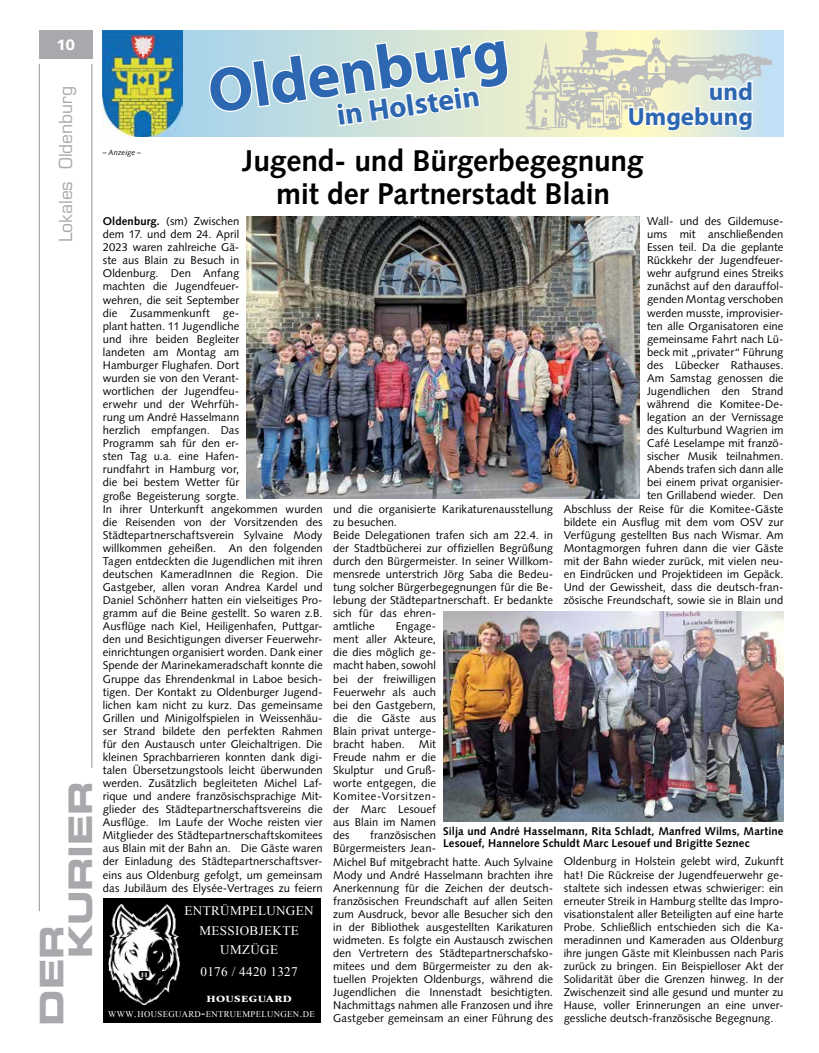
<style>
.page{position:relative;width:819px;height:1053px;background:#fff}
.page>*{position:absolute;margin:0;border:0;box-sizing:border-box;transform-origin:0 0}
.t1{font:700 62.5px "Myriad Pro";color:#2e67b1}
.t2{font:32.5px/28.9px "Eurostile LT Std Bold Ex 2";letter-spacing:-.01em;color:#a7a9ac}
.t3{font:700 30px/32.5px "Syntax LT Std";letter-spacing:-.005em;color:#000;text-align:center}
.t4{font:700 30px "Myriad Pro";color:#2e67b1}
.t5{font:700 25px/25px "Myriad Pro";color:#2e67b1;text-align:right}
.t6{font:17.5px "Eurostile LT Std";letter-spacing:-.005em;color:#a7a9ac}
.t7{font:900 15px "Syntax LT Std";color:#fff}
.t8{font:13.12px/19.5px "Times New Roman";letter-spacing:.025em;color:#fff;text-align:center}
.t9{font:11.25px/13px "Syntax";letter-spacing:.005em;color:#000}
.t10{font:700 11.25px/12.5px "Syntax LT Std";letter-spacing:.01em;color:#000}
.t11{font:700 10px "ITC Garamond Std";letter-spacing:.03em;color:#fff;scale:1.14 1}
.t12{font:8.75px "Times New Roman";letter-spacing:.04em;color:#fff}
.t13{font:italic 7.5px "Syntax LT Std";letter-spacing:.01em;color:#000}
.s1{font-weight:700}
.s2{font-size:12.5px}
</style>
<div class="page">
<hr style="left:39px;top:64px;width:1px;height:847px;background:#939598">
<hr style="left:92px;top:64px;width:1px;height:703px;background:#939598">
<div style="left:39px;top:30px;width:53px;height:29px;background:#a7a9ac"></div>
<div style="left:103px;top:898px;width:217px;height:124px;background:#000"></div>
<img style="left:108px;top:904px;width:71px;height:100px">
<svg style="left:182px;top:30px;width:601px;height:106px;background:#c3dede"></svg>
<img style="left:103px;top:30px;width:79px;height:106px">
<svg style="left:209px;top:38px;width:301px;height:90px"></svg>
<img style="left:527px;top:30px;width:244px;height:103px">
<svg style="left:627px;top:65px;width:127px;height:71px"></svg>
<img style="left:443px;top:611px;width:340px;height:210px">
<img style="left:246px;top:216px;width:394px;height:282px">
<p class="t7" style="left:56px;top:36px;width:20px">10</p>
<p class="t6" style="left:55px;top:242px;width:158px;rotate:-90deg">Lokales Oldenburg</p>
<p class="t2" style="left:37px;top:958px;width:179px;text-indent:-67px;rotate:-90deg">DER<br>KURIER</p>
<p class="t13" style="left:103px;top:147px;width:40px">– Anzeige –</p>
<p class="t1" style="left:203px;top:57px;width:304px;rotate:-8deg">Oldenburg</p>
<p class="t4" style="left:335px;top:99px;width:145px;rotate:-8deg">in Holstein</p>
<p class="t5" style="left:627px;top:79px;width:127px">und<br>Umgebung</p>
<p class="t3" style="left:243px;top:145px;width:402px">Jugend- und Bürgerbegegnung mit der Partnerstadt Blain</p>
<p class="t9" style="left:103px;top:215px;width:221px"><span class="s1">Oldenburg.</span> (sm) Zwischen<br>dem 17. und dem 24. April<br>2023 waren zahlreiche Gä-<br>ste aus Blain zu Besuch in<br>Oldenburg. Den Anfang<br>machten die Jugendfeuer-<br>wehren, die seit September<br>die Zusammenkunft ge-<br>plant hatten. 11 Jugendliche<br>und ihre beiden Begleiter<br>landeten am Montag am<br>Hamburger Flughafen. Dort<br>wurden sie von den Verant-<br>wortlichen der Jugendfeu-<br>erwehr und der Wehrfüh-<br>rung um André Hasselmann<br>herzlich empfangen. Das<br>Programm sah für den er-<br>sten Tag u.a. eine Hafen-<br>rundfahrt in Hamburg vor,<br>die bei bestem Wetter für<br>große Begeisterung sorgte.<br>In ihrer Unterkunft angekommen wurden die Reisenden von der Vorsitzenden des Städtepartnerschaftsverein Sylvaine Mody willkommen geheißen. An den folgenden Tagen entdeckten die Jugendlichen mit ihren deutschen KameradInnen die Region. Die Gastgeber, allen voran Andrea Kardel und Daniel Schönherr hatten ein vielseitiges Pro&shy;gramm auf die Beine gestellt. So waren z.B.<br>Ausflüge nach Kiel, Heiligenhafen, Puttgar&shy;den und Besichtigungen diverser Feuerwehr&shy;einrichtungen organisiert worden. Dank einer Spende der Marinekameradschaft konnte die Gruppe das Ehrendenkmal in Laboe besich&shy;tigen. Der Kontakt zu Oldenburger Jugend&shy;lichen kam nicht zu kurz. Das gemeinsame Grillen und Minigolfspielen in Weissenhäu&shy;ser Strand bildete den perfekten Rahmen für den Austausch unter Gleichaltrigen. Die kleinen Sprachbarrieren konnten dank digi&shy;talen Übersetzungstools leicht überwunden werden. Zusätzlich begleiteten Michel Laf&shy;rique und andere französischsprachige Mit&shy;glieder des Städtepartnerschaftsvereins die Ausflüge. Im Laufe der Woche reisten vier Mitglieder des Städtepartnerschaftskomitees aus Blain mit der Bahn an. Die Gäste waren der Einladung des Städtepartnerschaftsver&shy;eins aus Oldenburg gefolgt, um gemeinsam das Jubiläum des Elysée-Vertrages zu feiern</p>
<p class="t8" style="left:185px;top:900px;width:130px">ENTRÜMPELUNGEN<br>MESSIOBJEKTE<br>UMZÜGE</p>
<p class="t8" style="left:200px;top:961px;width:99px">0176 / 4420 1327</p>
<p class="t11" style="left:206px;top:992px;width:76px">HOUSEGUARD</p>
<p class="t12" style="left:108px;top:1007px;width:208px">WWW<span class="s2">.</span>HOUSEGUARD<span class="s2">-</span>ENTRUEMPELUNGEN<span class="s2">.</span>DE</p>
<p class="t9" style="left:563px;top:215px;width:221px;text-align:right">Wall- und des Gildemuse-<br>ums mit anschließenden<br>Essen teil. Da die geplante<br>Rückkehr der Jugendfeuer-<br>wehr aufgrund eines Streiks<br>zunächst auf den darauffol-<br>genden Montag verschoben<br>werden musste, improvisier-<br>ten alle Organisatoren eine<br>gemeinsame Fahrt nach Lü-<br>beck mit „privater“ Führung<br>des Lübecker Rathauses.<br>Am Samstag genossen die<br>Jugendlichen den Strand<br>während die Komitee-De-<br>legation an der Vernissage<br>des Kulturbund Wagrien im<br>Café Leselampe mit franzö-<br>sischer Musik teilnahmen.<br>Abends trafen sich dann alle<br>bei einem privat organisier-<br>ten Grillabend wieder. Den<br>Abschluss der Reise für die Komitee-Gäste bildete ein Ausflug mit dem vom OSV zur<br>Verfügung gestellten Bus nach Wismar. Am<br>Montagmorgen fuhren dann die vier Gäste mit der Bahn wieder zurück, mit vielen neu&shy;en Eindrücken und Projektideen im Gepäck.<br>Und der Gewissheit, dass die deutsch-fran&shy;zösische Freundschaft, sowie sie in Blain und</p>
<p class="t9" style="left:333px;top:502px;width:221px">und die organisierte Karikaturenausstellung zu besuchen.<br>Beide Delegationen trafen sich am 22.4. in der Stadtbücherei zur offiziellen Begrüßung durch den Bürgermeister. In seiner Willkom&shy;mensrede unterstrich Jörg Saba die Bedeu&shy;tung solcher Bürgerbegegnungen für die Be&shy;lebung der Städtepartnerschaft. Er bedankte sich für das ehren-<br>amtliche</p>
<p class="t9" style="left:333px;top:620px;width:104px;text-align:justify;text-indent:62px">Engage&shy;ment aller Akteure, die dies möglich ge&shy;macht haben, sowohl bei der freiwilligen Feuerwehr als auch bei den Gastgebern, die die Gäste aus Blain privat unterge&shy;bracht haben.</p>
<p class="t9" style="left:333px;top:737px;width:104px;text-align:justify;text-indent:86px">Mit Freude nahm er die Skulptur und Gruß&shy;worte entgegen, die Komitee-Vorsitzen&shy;der Marc Lesouef aus Blain im Namen des</p>
<p class="t10" style="left:443px;top:824px;width:342px">Silja und André Hasselmann, Rita Schladt, Manfred Wilms, Martine<br>Lesouef, Hannelore Schuldt Marc Lesouef und Brigitte Seznec</p>
<p class="t9" style="left:333px;top:829px;width:221px;text-indent:37px">französischen<br>Bürgermeisters Jean-<br>Michel Buf mitgebracht hatte. Auch Sylvaine Mody und André Hasselmann brachten ihre Anerkennung für die Zeichen der deutsch&shy;französischen Freundschaft auf allen Seiten zum Ausdruck, bevor alle Besucher sich den in der Bibliothek ausgestellten Karikaturen widmeten. Es folgte ein Austausch zwischen den Vertretern des Städtepartnerschafsko&shy;mitees und dem Bürgermeister zu den ak&shy;tuellen Projekten Oldenburgs, während die Jugendlichen die Innenstadt besichtigten.<br>Nachmittags nahmen alle Franzosen und ihre Gastgeber gemeinsam an einer Führung des</p>
<p class="t9" style="left:563px;top:855px;width:221px;text-align:justify">Oldenburg in Holstein gelebt wird, Zukunft hat! Die Rückreise der Jugendfeuerwehr ge&shy;staltete sich indessen etwas schwieriger: ein erneuter Streik in Hamburg stellte das Impro&shy;visationstalent aller Beteiligten auf eine harte Probe. Schließlich entschieden sich die Ka&shy;meradinnen und Kameraden aus Oldenburg ihre jungen Gäste mit Kleinbussen nach Paris zurück zu bringen. Ein Beispielloser Akt der Solidarität über die Grenzen hinweg. In der Zwischenzeit sind alle gesund und munter zu Hause, voller Erinnerungen an eine unver&shy;gessliche deutsch-französische Begegnung.</p>
</div>
